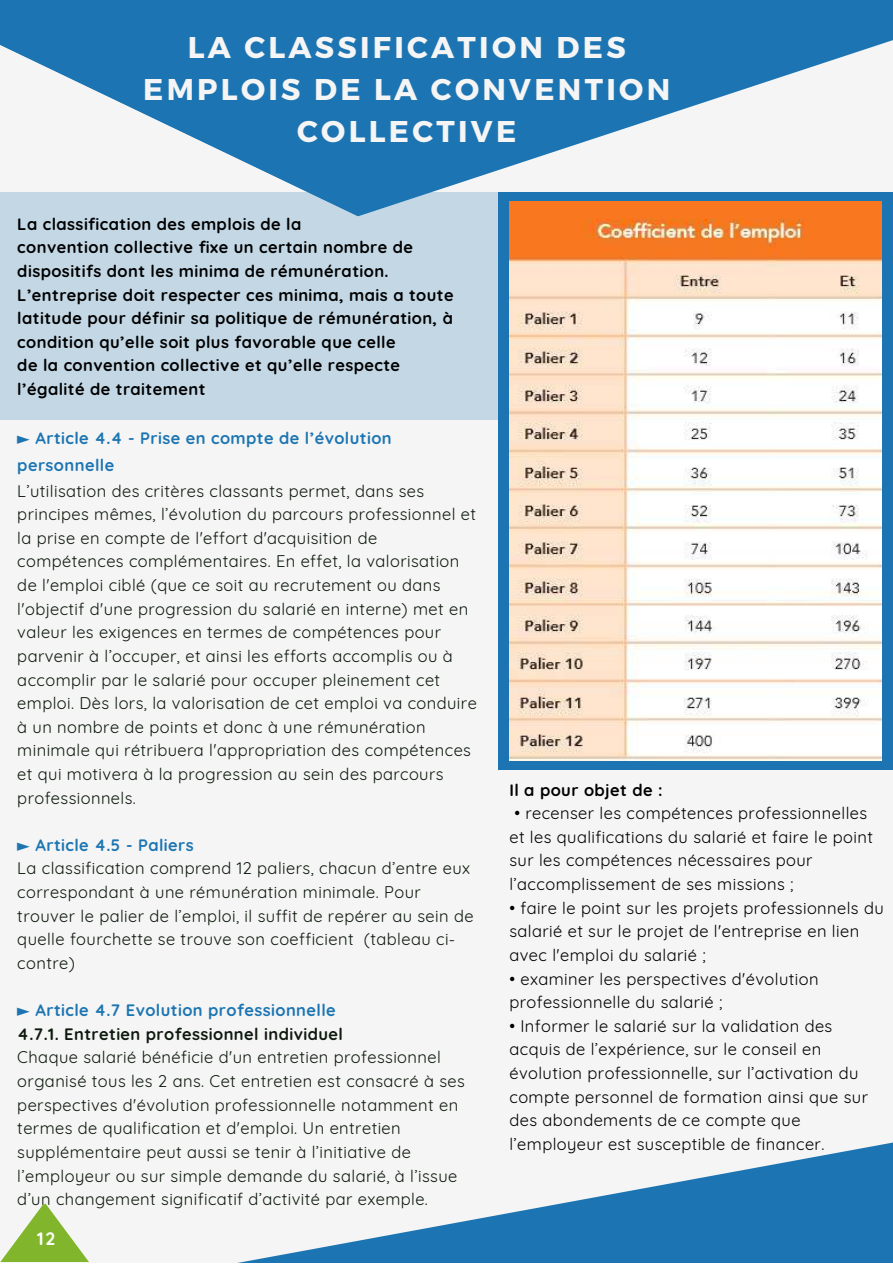
<style>
.page{position:relative;width:893px;height:1264px;background:#fff}
.page>*{position:absolute;margin:0;border:0;box-sizing:border-box;transform-origin:0 0}
.t1{font:700 30px/41.5px "Montserrat";letter-spacing:.11em;color:#f5f5f5;text-align:center}
.t2{font:700 18px "Quicksand";color:#fffffe}
.t3{font:16.5px/23.5px "Quicksand";letter-spacing:.025em;color:#0e1a0e}
.t4{font:16.5px/23.5px "Quicksand";letter-spacing:.025em;color:#000}
.t5{font:700 16.5px/23.5px "Quicksand";letter-spacing:.025em;color:#000}
.t6{font:700 16.5px/23.5px "Quicksand";letter-spacing:.025em;color:#0e1a0e}
.t7{font:700 16.5px/27px "Quicksand";letter-spacing:.025em;color:#1c75b2}
.s1{font-family:"DejaVu Sans"}
.s2{font-family:"DejaVu Sans";font-weight:700;color:#1c75b2}
.s3{font-weight:700;color:#1c75b2}
.s4{font-family:"DejaVu Sans";color:#1c75b2}
.s5{color:#1c75b2}
</style>
<div class="page">
<div style="left:0;top:0;width:892px;height:1262px;background:#f5f5f5"></div>
<div style="left:0;top:192px;width:497px;height:227px;background:#c3d7e5"></div>
<svg style="left:0;top:1203px;width:89px;height:59px"></svg>
<svg style="left:0;top:0;width:892px;height:216px;fill:#1c75b2"></svg>
<div style="left:497px;top:192px;width:395px;height:577px;background:#1c75b2"></div>
<svg style="left:243px;top:1142px;width:649px;height:120px"></svg>
<img style="left:509px;top:201px;width:372px;height:559px">
<h1 class="t1" style="left:143px;top:25px;width:528px">LA CLASSIFICATION DES<br>EMPLOIS DE LA CONVENTION<br>COLLECTIVE</h1>
<p class="t5" style="left:17px;top:212px;width:438px">La classification des emplois de la<br>convention collective fixe un certain nombre de dispositifs dont les minima de rémunération.<br>L’entreprise doit respecter ces minima, mais a toute latitude pour définir sa politique de rémunération, à condition qu’elle soit plus favorable que celle<br>de la convention collective et qu’elle respecte l’égalité de traitement</p>
<p class="t7" style="left:17px;top:424px;width:376px"><span class="s1">►</span> Article 4.4 - Prise en compte de l’évolution personnelle</p>
<p class="t3" style="left:17px;top:478px;width:461px">L’utilisation des critères classants permet, dans ses principes mêmes, l’évolution du parcours professionnel et la prise en compte de l'effort d'acquisition de compétences complémentaires. En effet, la valorisation de l'emploi ciblé (que ce soit au recrutement ou dans l'objectif d'une progression du salarié en interne) met en valeur les exigences en termes de compétences pour parvenir à l’occuper, et ainsi les efforts accomplis ou à accomplir par le salarié pour occuper pleinement cet emploi. Dès lors, la valorisation de cet emploi va conduire à un nombre de points et donc à une rémunération minimale qui rétribuera l'appropriation des compétences et qui motivera à la progression au sein des parcours professionnels.</p>
<p class="t3" style="left:17px;top:832px;width:457px"><span class="s2">►</span> <span class="s3">Article 4.5 - Paliers<br></span>La classification comprend 12 paliers, chacun d’entre eux correspondant à une rémunération minimale. Pour trouver le palier de l’emploi, il suffit de repérer au sein de quelle fourchette se trouve son coefficient (tableau ci&shy;contre)</p>
<p class="t6" style="left:17px;top:998px;width:327px"><span class="s4">►</span> <span class="s5">Article 4.7 Evolution professionnelle<br></span>4.7.1. Entretien professionnel individuel</p>
<p class="t3" style="left:17px;top:1045px;width:449px">Chaque salarié bénéficie d'un entretien professionnel organisé tous les 2 ans. Cet entretien est consacré à ses perspectives d'évolution professionnelle notamment en termes de qualification et d'emploi. Un entretien supplémentaire peut aussi se tenir à l’initiative de l’employeur ou sur simple demande du salarié, à l’issue d’un changement significatif d’activité par exemple.</p>
<p class="t2" style="left:37px;top:1226px;width:20px">12</p>
<p class="t5" style="left:509px;top:777px;width:155px">Il a pour objet de :</p>
<p class="t4" style="left:509px;top:801px;width:365px">• recenser les compétences professionnelles et les qualifications du salarié et faire le point sur les compétences nécessaires pour l’accomplissement de ses missions ;</p>
<p class="t4" style="left:509px;top:895px;width:376px">• faire le point sur les projets professionnels du salarié et sur le projet de l'entreprise en lien avec l'emploi du salarié ;</p>
<p class="t4" style="left:509px;top:966px;width:310px">• examiner les perspectives d'évolution professionnelle du salarié ;</p>
<p class="t4" style="left:509px;top:1013px;width:360px">• Informer le salarié sur la validation des acquis de l’expérience, sur le conseil en évolution professionnelle, sur l’activation du compte personnel de formation ainsi que sur des abondements de ce compte que l’employeur est susceptible de financer.</p>
</div>
